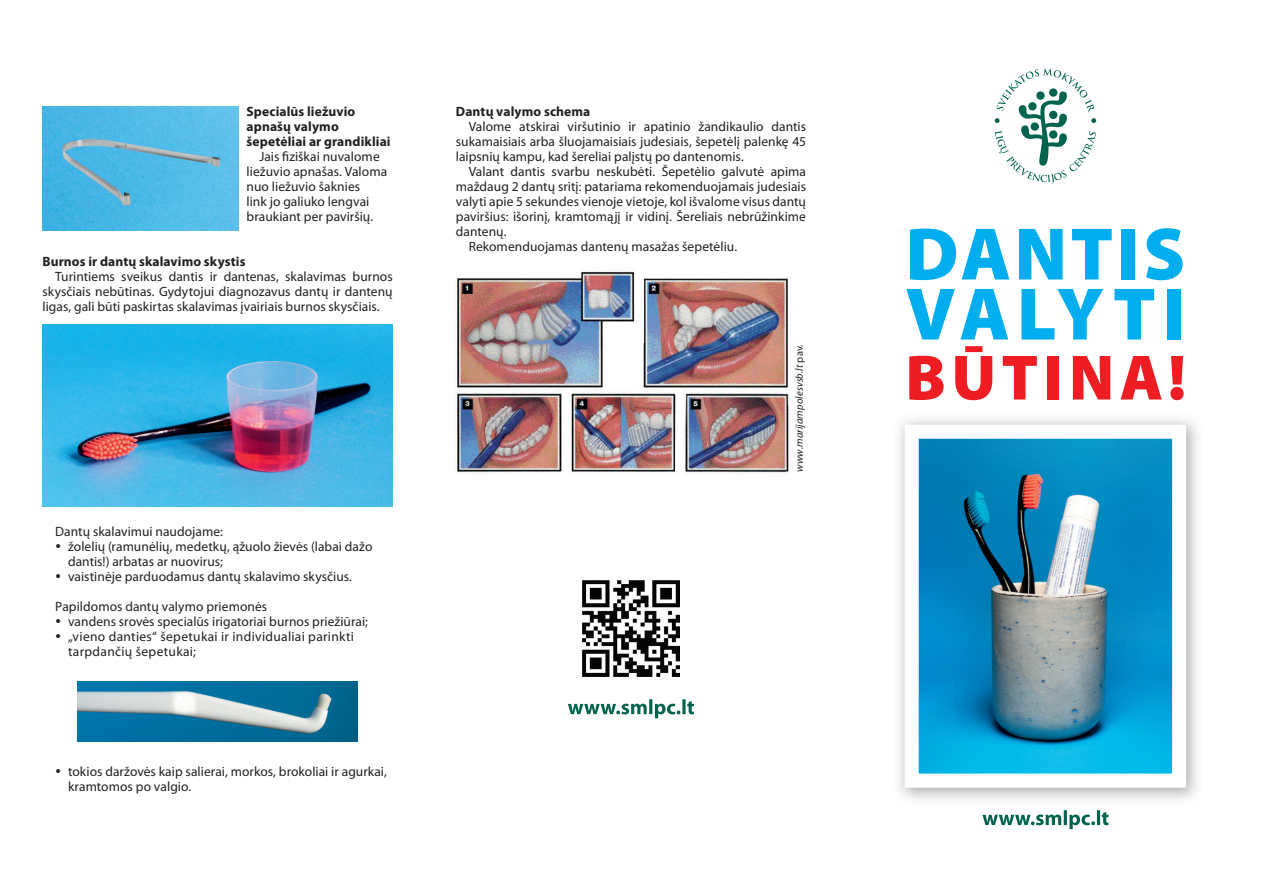
<style>
.page{position:relative;width:1263px;height:893px;background:#fff}
.page>*{position:absolute;margin:0;border:0;box-sizing:border-box;transform-origin:0 0}
.t1{font:900 75px/60px "Myriad Pro";letter-spacing:.045em;color:#00aeef}
.t2{font:900 64.5px "Myriad Pro";letter-spacing:.08em;color:#ee1d23}
.t3{font:13.5px/15px "Myriad Pro";letter-spacing:.005em;color:#231f20}
.t4{font:700 13.5px/15px "Myriad Pro";letter-spacing:.01em;color:#231f20}
.t5{font:italic 10.5px "Myriad Pro";letter-spacing:.01em;color:#231f20}
.s1{font-style:normal}
</style>
<div class="page">
<svg style="left:982px;top:810px;width:126px;height:19px"></svg>
<svg style="left:568px;top:699px;width:126px;height:19px"></svg>
<svg style="left:995px;top:68px;width:101px;height:116px"></svg>
<img style="left:583px;top:580px;width:96px;height:97px">
<img style="left:920px;top:440px;width:251px;height:333px">
<div style="left:905px;top:425px;width:281px;height:363px;border:14px solid #fff"></div>
<img style="left:43px;top:106px;width:195px;height:125px">
<img style="left:43px;top:325px;width:350px;height:182px">
<img style="left:78px;top:682px;width:280px;height:59px">
<img style="left:454px;top:271px;width:336px;height:202px">
<p class="t4" style="left:247px;top:104px;width:145px">specialūs liežuvio apnašų valymo šepetėliai ar grandikliai</p>
<p class="t3" style="left:247px;top:149px;width:142px;text-indent:13px">Jais fiziškai nuvalome liežuvio apnašas. Valoma nuo liežuvio šaknies<br>link jo galiuko lengvai braukiant per paviršių.</p>
<p class="t4" style="left:43px;top:254px;width:205px">Burnos ir dantų skalavimo skystis</p>
<p class="t3" style="left:43px;top:269px;width:352px;text-align:justify;text-indent:13px">Turintiems sveikus dantis ir dantenas, skalavimas burnos skysčiais nebūtinas. Gydytojui diagnozavus dantų ir dantenų ligas, gali būti paskirtas skalavimas įvairiais burnos skysčiais.</p>
<p class="t3" style="left:68px;top:524px;width:306px;text-indent:-13px">Dantų skalavimui naudojame:<br>žolelių (ramunėlių, medetkų, ąžuolo žievės (labai dažo dantis!) arbatas ar nuovirus;<br>vaistinėje parduodamus dantų skalavimo skysčius.</p>
<p class="t3" style="left:68px;top:599px;width:301px;text-indent:-13px">Papildomos dantų valymo priemonės<br>vandens srovės specialūs irigatoriai burnos priežiūrai; „vieno danties“ šepetukai ir individualiai parinkti tarpdančių šepetukai;</p>
<p class="t3" style="left:68px;top:764px;width:320px">tokios daržovės kaip salierai, morkos, brokoliai ir agurkai, kramtomos po valgio.</p>
<p class="t4" style="left:456px;top:104px;width:136px">Dantų valymo schema</p>
<p class="t3" style="left:456px;top:119px;width:352px;text-align:justify;text-indent:13px">Valome atskirai viršutinio ir apatinio žandikaulio dantis sukamaisiais arba šluojamaisiais judesiais, šepetėlį palenkę 45 laipsnių kampu, kad šereliai palįstų po dantenomis.</p>
<p class="t3" style="left:469px;top:164px;width:339px">Valant dantis svarbu neskubėti. Šepetėlio galvutė apima</p>
<p class="t3" style="left:456px;top:179px;width:352px">maždaug 2 dantų sritį: patariama rekomenduojamais judesiais</p>
<p class="t3" style="left:456px;top:194px;width:352px">valyti apie 5 sekundes vienoje vietoje, kol išvalome visus dantų</p>
<p class="t3" style="left:456px;top:209px;width:352px">paviršius: išorinį, kramtomąjį ir vidinį. Šereliais nebrūžinkime</p>
<p class="t3" style="left:456px;top:224px;width:52px">dantenų.</p>
<p class="t3" style="left:469px;top:239px;width:270px">Rekomenduojamas dantenų masažas šepetėliu.</p>
<p class="t5" style="left:793px;top:472px;width:129px;rotate:-90deg">www.marijampolesvsb.lt <span class="s1">pav.</span></p>
<h1 class="t1" style="left:905px;top:225px;width:281px">DANTIS<br>VALYTI</h1>
<h2 class="t2" style="left:905px;top:341px;width:282px">BŪTINA!</h2>
</div>
